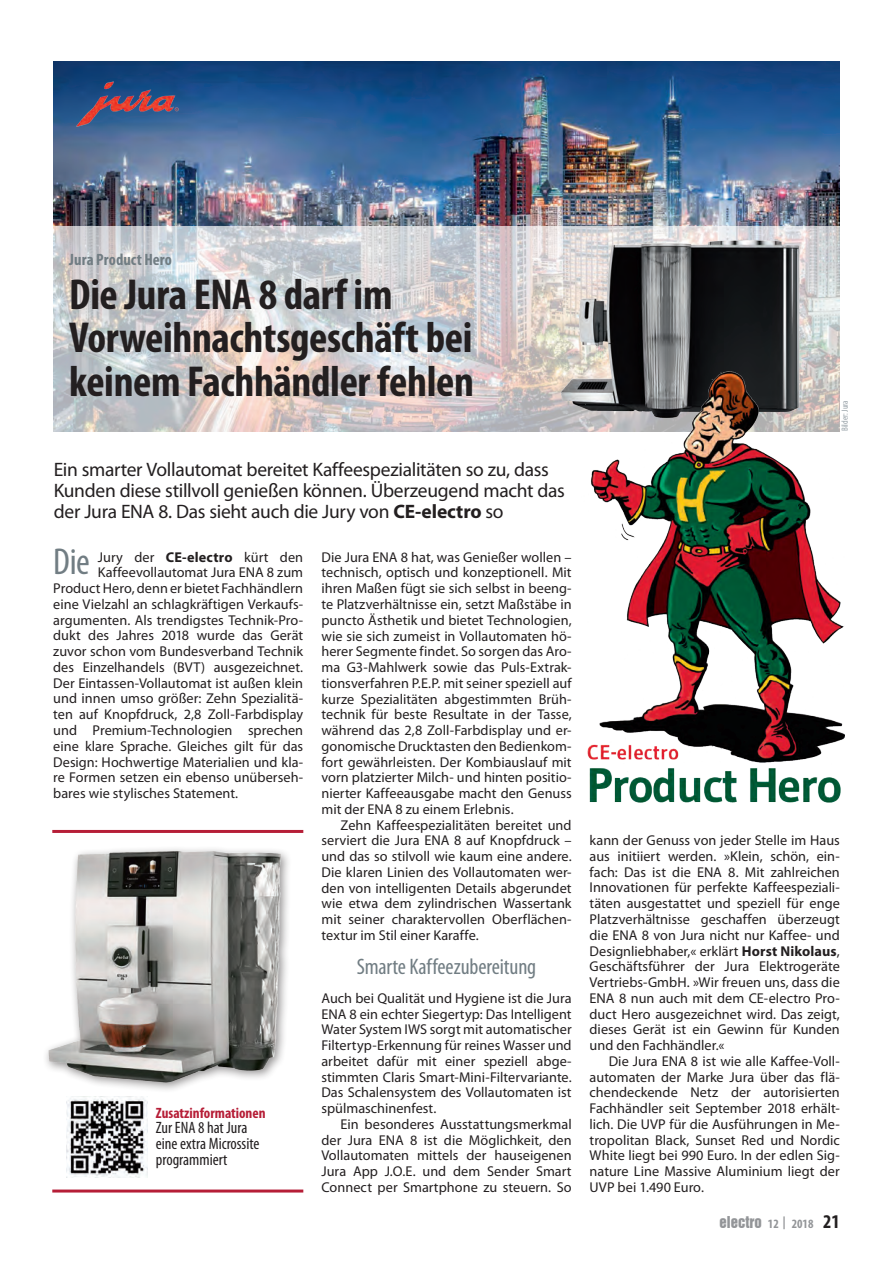
<style>
.page{position:relative;width:893px;height:1263px;background:#fff}
.page>*{position:absolute;margin:0;border:0;box-sizing:border-box;transform-origin:0 0}
.t1{font:700 condensed 43.5px/43.5px "Myriad Pro";letter-spacing:-.01em;color:#231f20}
.t2{font:condensed 37.65px "Myriad Pro";color:#717d83}
.t3{font:condensed 22.5px "Myriad Pro";letter-spacing:-.005em;color:#717d83}
.t4{font:19.5px/21px "Myriad Pro";letter-spacing:-.015em;color:#231f20}
.t5{font:condensed 16.5px/15.8px "Myriad Pro";color:#231f20}
.t6{font:700 condensed 16.5px "Myriad Pro";letter-spacing:.005em;color:#717d83}
.t7{font:700 condensed 15px "Myriad Pro";color:#b61e37}
.t8{font:15px "Swiss 921 BT Regular A";color:#939598}
.t9{font:14.25px/15.8px "Myriad Pro";color:#231f20;text-align:justify}
.t10{font:condensed 9px "Myriad Pro";color:#97a1a7}
.s1{font-weight:700}
.s2{font-family:"Myriad Pro";font-weight:700;font-stretch:condensed;font-size:12.75px}
.s3{font-family:"Myriad Pro";font-weight:700;font-stretch:condensed;font-size:19.5px;color:#231f20}
</style>
<div class="page">
<img style="left:46px;top:829px;width:258px;height:308px">
<img style="left:67px;top:1096px;width:81px;height:82px">
<img style="left:53px;top:62px;width:787px;height:164px">
<img style="left:74px;top:79px;width:108px;height:51px">
<svg style="left:53px;top:226px;width:787px;height:206px;background:#d1ced0"></svg>
<img style="left:539px;top:232px;width:292px;height:194px">
<img style="left:581px;top:365px;width:263px;height:438px">
<hr style="left:52px;top:830px;width:251px;height:3px;background:#b61e37">
<hr style="left:52px;top:1189px;width:251px;height:3px;background:#b61e37">
<p class="t6" style="left:69px;top:250px;width:104px">Jura Product Hero</p>
<h1 class="t1" style="left:69px;top:272px;width:406px">Die Jura ENA 8 darf im<br>Vorweihnachtsgeschäft bei keinem Fachhändler fehlen</h1>
<h3 class="t4" style="left:54px;top:459px;width:513px">Ein smarter Vollautomat bereitet Kaffeespezialitäten so zu, dass<br>Kunden diese stillvoll genießen können. Überzeugend macht das der Jura ENA 8. Das sieht auch die Jury von <span class="s1">CE-electro</span> so</h3>
<h2 class="t2" style="left:53px;top:539px;width:38px">Die</h2>
<p class="t9" style="left:98px;top:549px;width:207px">Jury der <span class="s1">CE-electro</span> kürt den</p>
<p class="t9" style="left:98px;top:564px;width:207px">Kaffeevollautomat Jura ENA 8 zum</p>
<p class="t9" style="left:53px;top:580px;width:251px">Product Hero, denn er bietet Fachhändlern</p>
<p class="t9" style="left:53px;top:596px;width:251px">eine Vielzahl an schlagkräftigen Verkaufs-</p>
<p class="t9" style="left:53px;top:612px;width:251px">argumenten. Als trendigstes Technik-Pro-</p>
<p class="t9" style="left:53px;top:627px;width:251px">dukt des Jahres 2018 wurde das Gerät</p>
<p class="t9" style="left:53px;top:643px;width:251px">zuvor schon vom Bundesverband Technik</p>
<p class="t9" style="left:53px;top:659px;width:251px">des Einzelhandels (BVT) ausgezeichnet.</p>
<p class="t9" style="left:53px;top:675px;width:251px">Der Eintassen-Vollautomat ist außen klein</p>
<p class="t9" style="left:53px;top:690px;width:251px">und innen umso größer: Zehn Spezialitä-</p>
<p class="t9" style="left:53px;top:706px;width:251px">ten auf Knopfdruck, 2,8 Zoll-Farbdisplay</p>
<p class="t9" style="left:53px;top:722px;width:251px">und Premium-Technologien sprechen</p>
<p class="t9" style="left:53px;top:738px;width:251px">eine klare Sprache. Gleiches gilt für das</p>
<p class="t9" style="left:53px;top:754px;width:251px">Design: Hochwertige Materialien und kla-</p>
<p class="t9" style="left:53px;top:769px;width:251px">re Formen setzen ein ebenso unüberseh-</p>
<p class="t9" style="left:53px;top:785px;width:186px">bares wie stylisches Statement.</p>
<p class="t7" style="left:156px;top:1103px;width:111px">Zusatzinformationen</p>
<p class="t5" style="left:156px;top:1120px;width:105px">Zur ENA 8 hat Jura eine extra Microssite programmiert</p>
<p class="t9" style="left:321px;top:549px;width:252px">Die Jura ENA 8 hat, was Genießer wollen – technisch, optisch und konzeptionell. Mit ihren Maßen fügt sie sich selbst in beeng&shy;te Platzverhältnisse ein, setzt Maßstäbe in puncto Ästhetik und bietet Technologien, wie sie sich zumeist in Vollautomaten hö&shy;herer Segmente findet. So sorgen das Aro&shy;ma G3-Mahlwerk sowie das Puls-Extrak&shy;tionsverfahren P.E.P. mit seiner speziell auf kurze Spezialitäten abgestimmten Brüh&shy;technik für beste Resultate in der Tasse, während das 2,8 Zoll-Farbdisplay und er&shy;gonomische Drucktasten den Bedienkom&shy;fort gewährleisten. Der Kombiauslauf mit vorn platzierter Milch- und hinten positio&shy;nierter Kaffeeausgabe macht den Genuss mit der ENA 8 zu einem Erlebnis.</p>
<p class="t9" style="left:321px;top:817px;width:252px;text-indent:19px">Zehn Kaffeespezialitäten bereitet und serviert die Jura ENA 8 auf Knopfdruck – und das so stilvoll wie kaum eine andere.<br>Die klaren Linien des Vollautomaten wer&shy;den von intelligenten Details abgerundet wie etwa dem zylindrischen Wassertank mit seiner charaktervollen Oberflächen&shy;textur im Stil einer Karaffe.</p>
<h3 class="t3" style="left:357px;top:953px;width:181px">Smarte Kaffeezubereitung</h3>
<p class="t9" style="left:321px;top:990px;width:252px">Auch bei Qualität und Hygiene ist die Jura ENA 8 ein echter Siegertyp: Das Intelligent Water System IWS sorgt mit automatischer Filtertyp-Erkennung für reines Wasser und arbeitet dafür mit einer speziell abge&shy;stimmten Claris Smart-Mini-Filtervariante.<br>Das Schalensystem des Vollautomaten ist spülmaschinenfest.</p>
<p class="t9" style="left:321px;top:1116px;width:252px;text-indent:19px">Ein besonderes Ausstattungsmerkmal der Jura ENA 8 ist die Möglichkeit, den Vollautomaten mittels der hauseigenen Jura App J.O.E. und dem Sender Smart Connect per Smartphone zu steuern. So</p>
<p class="t10" style="left:839px;top:431px;width:32px;rotate:-90deg">Bilder: Jura</p>
<p class="t9" style="left:590px;top:832px;width:252px">kann der Genuss von jeder Stelle im Haus aus initiiert werden. »Klein, schön, ein&shy;fach: Das ist die ENA 8. Mit zahlreichen Innovationen für perfekte Kaffeespeziali&shy;täten ausgestattet und speziell für enge Platzverhältnisse geschaffen überzeugt die ENA 8 von Jura nicht nur Kaffee- und Designliebhaber,« erklärt <span class="s1">Horst Nikolaus</span>, Geschäftsführer der Jura Elektrogeräte Vertriebs-GmbH. »Wir freuen uns, dass die ENA 8 nun auch mit dem CE-electro Pro&shy;duct Hero ausgezeichnet wird. Das zeigt, dieses Gerät ist ein Gewinn für Kunden und den Fachhändler.«</p>
<p class="t9" style="left:590px;top:1053px;width:252px;text-indent:19px">Die Jura ENA 8 ist wie alle Kaffee-Voll&shy;automaten der Marke Jura über das flä&shy;chendeckende Netz der autorisierten Fachhändler seit September 2018 erhält&shy;lich. Die UVP für die Ausführungen in Me&shy;tropolitan Black, Sunset Red und Nordic White liegt bei 990 Euro. In der edlen Sig&shy;nature Line Massive Aluminium liegt der UVP bei 1.490 Euro.</p>
<p class="t8" style="left:719px;top:1212px;width:122px">electro <span class="s2">12 | 2018</span> <span class="s3">21</span></p>
</div>
